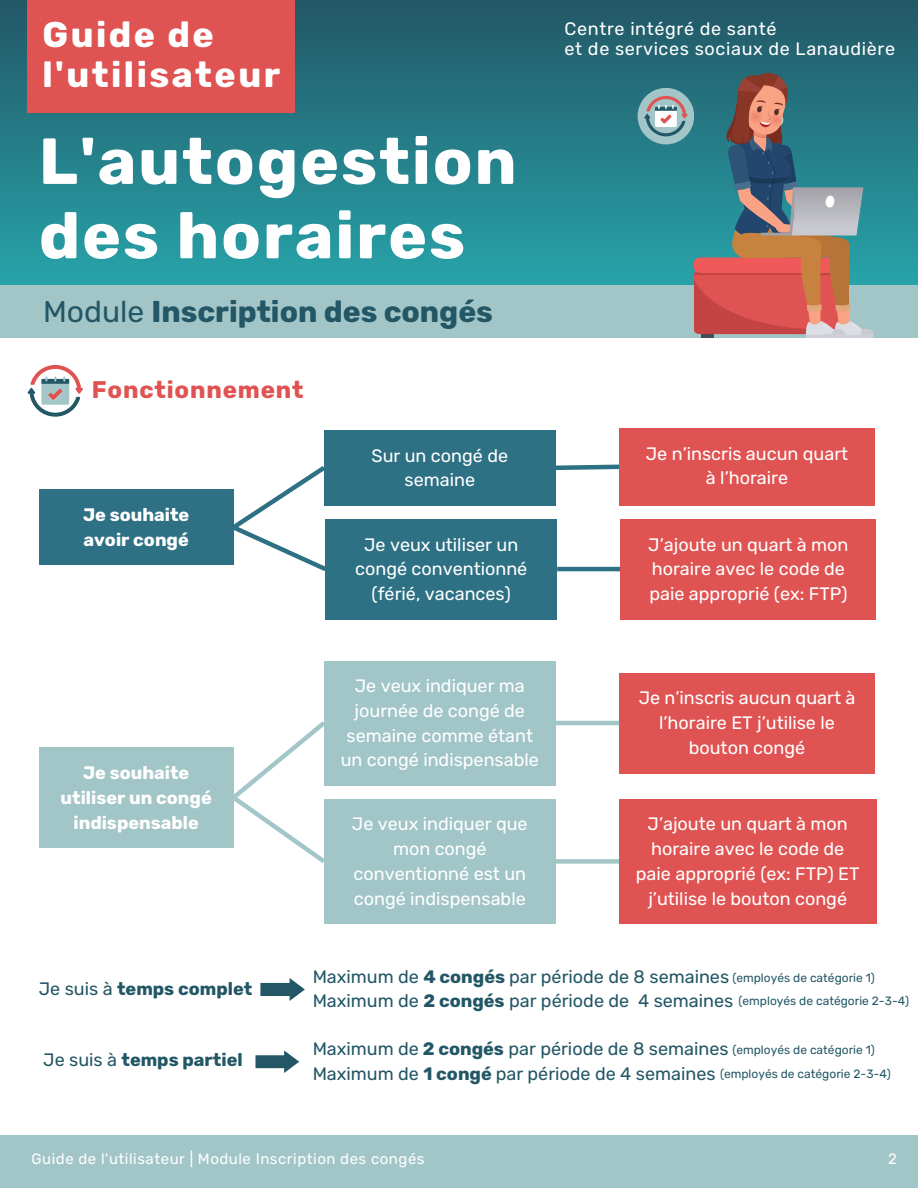
<style>
.page{position:relative;width:918px;height:1188px;background:#fff}
.page>*{position:absolute;margin:0;border:0;box-sizing:border-box;transform-origin:0 0}
.t1{font:700 65.1px/74.4px "Rubik";letter-spacing:.03em;color:#fff}
.t2{font:700 35.55px/40px "Rubik";letter-spacing:.07em;color:#fff}
.t3{font:700 30px "Rubik";color:#235766}
.t4{font:700 24px "Rubik";letter-spacing:.035em;color:#e05353}
.t5{font:18px/24.8px "Rubik";color:#fff;text-align:center}
.t6{font:18px/24.8px "Rubik";color:#235766}
.t7{font:700 18px/24.8px "Rubik";color:#fff;text-align:center}
.t8{font:18px/20.2px "Rubik";letter-spacing:.035em;color:#fff}
.t9{font:700 18px "Rubik";color:#235766}
.t10{font:15px "Rubik";letter-spacing:.035em;color:#fff}
.t11{font:12px "Rubik";color:#235766}
.s1{font-weight:400}
.s2{font-weight:700}
</style>
<div class="page">
<svg style="left:0;top:0;width:918px;height:286px;background:#257f89"></svg>
<div style="left:0;top:286px;width:918px;height:52px;background:#a2c5c7"></div>
<div style="left:27px;top:0;width:268px;height:113px;background:#e05353"></div>
<div style="left:638px;top:88px;width:56px;height:56px;background:#a2c5c7;border-radius:50%"></div>
<svg style="left:644px;top:96px;width:44px;height:40px"></svg>
<div style="left:701px;top:332px;width:13px;height:6px;background:#454d56"></div>
<hr style="left:835px;top:335px;width:38px;height:3px;background:#d0d1d8">
<hr style="left:806px;top:335px;width:39px;height:3px;background:#d0d1d8">
<svg style="left:694px;top:67px;width:181px;height:268px;background:#757777"></svg>
<div style="left:0;top:1136px;width:918px;height:52px;background:#a2c5c7"></div>
<svg style="left:27px;top:365px;width:56px;height:52px"></svg>
<div style="left:324px;top:430px;width:232px;height:76px;background:#2e7084"></div>
<div style="left:39px;top:490px;width:195px;height:75px;background:#2e7084"></div>
<hr style="left:557px;top:567px;width:64px;height:4px;background:#2e7084">
<svg style="left:260px;top:978px;width:45px;height:23px"></svg>
<svg style="left:255px;top:1050px;width:44px;height:23px"></svg>
<div style="left:325px;top:519px;width:232px;height:100px;background:#2e7084"></div>
<div style="left:619px;top:428px;width:256px;height:78px;background:#e05353"></div>
<div style="left:621px;top:519px;width:255px;height:100px;background:#e05353"></div>
<svg style="left:556px;top:464px;width:64px;height:7px"></svg>
<svg style="left:227px;top:466px;width:98px;height:105px"></svg>
<div style="left:324px;top:661px;width:232px;height:124px;background:#a2c5c7"></div>
<div style="left:39px;top:748px;width:195px;height:100px;background:#a2c5c7"></div>
<div style="left:556px;top:859px;width:63px;height:5px;background:#a3c7c8"></div>
<div style="left:324px;top:799px;width:232px;height:125px;background:#a2c5c7"></div>
<div style="left:619px;top:673px;width:256px;height:100px;background:#e05353"></div>
<div style="left:619px;top:799px;width:257px;height:125px;background:#e05353"></div>
<hr style="left:556px;top:721px;width:63px;height:4px;background:#a3c7c8">
<svg style="left:227px;top:721px;width:103px;height:142px"></svg>
<p class="t2" style="left:42px;top:15px;width:239px">Guide de l'utilisateur</p>
<h4 class="t8" style="left:565px;top:18px;width:332px">Centre intégré de santé<br>et de services sociaux de Lanaudière</h4>
<h3 class="t1" style="left:39px;top:124px;width:479px">L'autogestion des horaires</h3>
<h1 class="t3" style="left:43px;top:294px;width:451px"><span class="s1">Module</span> Inscription des congés</h1>
<h2 class="t4" style="left:92px;top:375px;width:213px">Fonctionnement</h2>
<p class="t7" style="left:83px;top:503px;width:108px">Je souhaite</p>
<p class="t7" style="left:84px;top:527px;width:107px">avoir congé</p>
<p class="t7" style="left:61px;top:760px;width:153px">Je souhaite utiliser un congé indispensable</p>
<h5 class="t5" style="left:372px;top:443px;width:138px">Sur un congé de semaine</h5>
<p class="t5" style="left:355px;top:532px;width:174px">Je veux utiliser un congé conventionné (férié, vacances)</p>
<p class="t5" style="left:341px;top:674px;width:200px">Je veux indiquer ma journée de congé de semaine comme étant un congé indispensable</p>
<h5 class="t5" style="left:352px;top:812px;width:177px">Je veux indiquer que mon congé conventionné est un congé indispensable</h5>
<p class="t5" style="left:646px;top:441px;width:204px">Je n’inscris aucun quart</p>
<p class="t5" style="left:706px;top:466px;width:84px">à l’horaire</p>
<p class="t5" style="left:648px;top:532px;width:202px;text-align:left">J’ajoute un quart à mon horaire avec le code de paie approprié (ex: FTP)</p>
<p class="t5" style="left:639px;top:686px;width:218px">Je n’inscris aucun quart à l’horaire ET j’utilise le bouton congé</p>
<h5 class="t5" style="left:636px;top:812px;width:225px">J’ajoute un quart à mon horaire avec le code de paie approprié (ex: FTP) ET j’utilise le bouton congé</h5>
<p class="t6" style="left:313px;top:964px;width:422px">Maximum de <span class="s2">4 congés</span> par période de 8 semaines<br>Maximum de <span class="s2">2 congés</span> par période de 4 semaines</p>
<p class="t11" style="left:732px;top:971px;width:144px">(employés de catégorie 1)</p>
<p class="t11" style="left:738px;top:994px;width:172px">(employés de catégorie 2-3-4)</p>
<h5 class="t11" style="left:732px;top:1043px;width:144px">(employés de catégorie 1)</h5>
<p class="t11" style="left:720px;top:1067px;width:172px">(employés de catégorie 2-3-4)</p>
<p class="t9" style="left:39px;top:978px;width:215px"><span class="s1">Je suis à</span> temps complet</p>
<p class="t9" style="left:43px;top:1049px;width:201px"><span class="s1">Je suis à</span> temps partiel</p>
<p class="t6" style="left:313px;top:1036px;width:417px">Maximum de <span class="s2">2 congés</span> par période de 8 semaines<br>Maximum de <span class="s2">1 congé</span> par période de 4 semaines</p>
<p class="t10" style="left:31px;top:1150px;width:395px">Guide de l'utilisateur | Module Inscription des congés</p>
<p class="t10" style="left:888px;top:1150px;width:10px">2</p>
</div>
